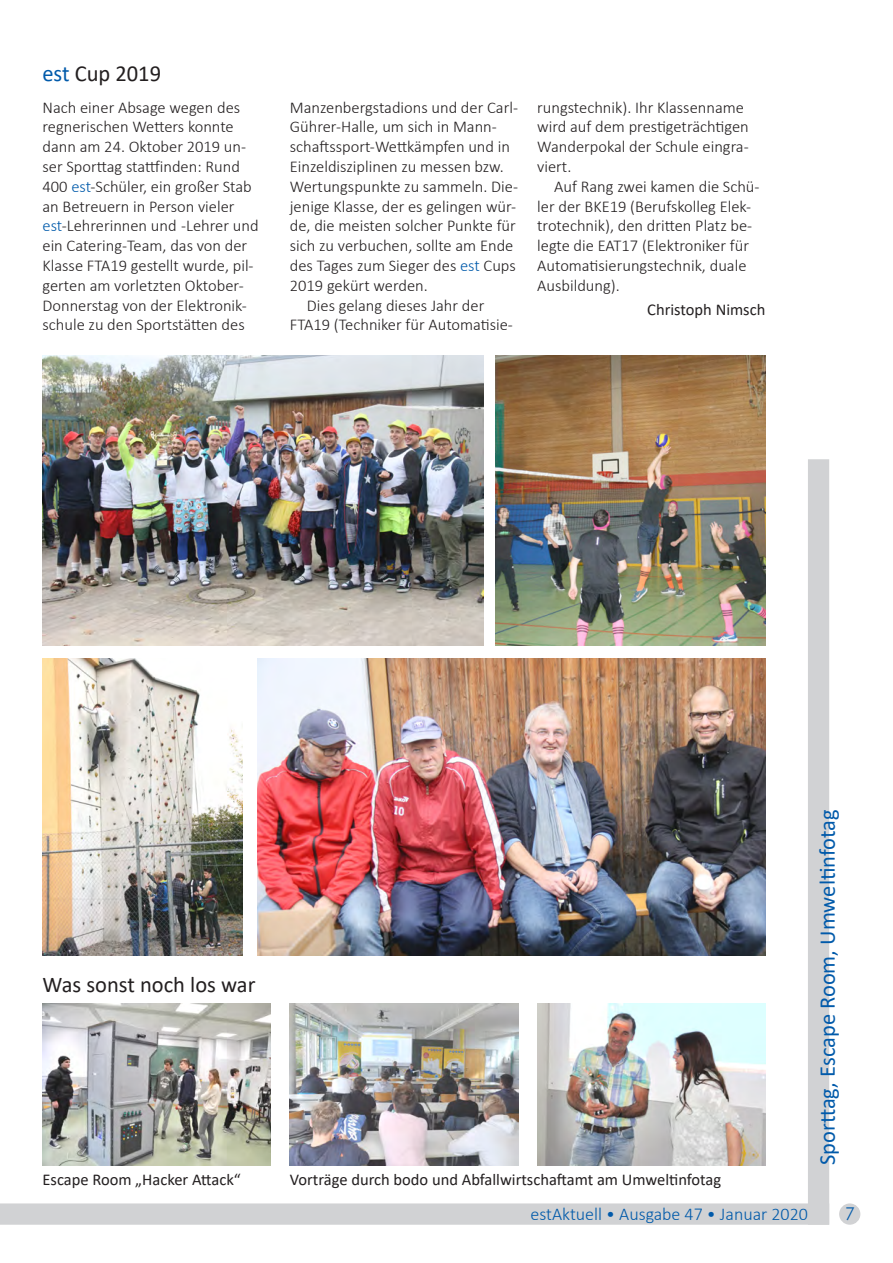
<style>
.page{position:relative;width:893px;height:1263px;background:#fff}
.page>*{position:absolute;margin:0;border:0;box-sizing:border-box;transform-origin:0 0}
.t1{font:22.95px "Calibri";color:#231f20}
.t2{font:22.5px "Calibri";color:#015aaa}
.t3{font:22.5px "Calibri";color:#231f20}
.t4{font:300 18px "Calibri";color:#015aaa}
.t5{font:300 18px "Futura BT";color:#015aaa}
.t6{font:300 16.5px/19.8px "Calibri";color:#231f20}
.t7{font:16.5px "Calibri";color:#231f20}
.s1{color:#015aaa}
</style>
<div class="page">
<div style="left:808px;top:459px;width:21px;height:766px;background:#d1d2d4"></div>
<svg style="left:0;top:1203px;width:829px;height:22px;background:#d2d3d5"></svg>
<div style="left:840px;top:1204px;width:20px;height:20px;background:#d1d2d4;border-radius:50%"></div>
<div style="left:839px;top:1203px;width:21px;height:22px;border:2px solid #d1d2d4;border-radius:50%"></div>
<img style="left:43px;top:658px;width:199px;height:297px">
<img style="left:258px;top:658px;width:507px;height:297px">
<img style="left:495px;top:355px;width:270px;height:291px">
<img style="left:43px;top:355px;width:440px;height:291px">
<img style="left:43px;top:1004px;width:228px;height:161px">
<img style="left:290px;top:1003px;width:228px;height:162px">
<img style="left:537px;top:1003px;width:228px;height:162px">
<h1 class="t1" style="left:42px;top:57px;width:120px"><span class="s1">est</span> Cup 2019</h1>
<p class="t6" style="left:43px;top:97px;width:218px">Nach einer Absage wegen des regnerischen Wetters konnte dann am 24. Oktober 2019 un&shy;ser Sporttag stattfinden: Rund<br>400 <span class="s1">est</span>-Schüler, ein großer Stab an Betreuern in Person vieler <span class="s1">est</span>-Lehrerinnen und -Lehrer und ein Catering-Team, das von der<br>Klasse FTA19 gestellt wurde, pil&shy;gerten am vorletzten Oktober-<br>Donnerstag von der Elektronik&shy;schule zu den Sportstätten des</p>
<p class="t6" style="left:290px;top:97px;width:230px">Manzenbergstadions und der Carl-</p>
<p class="t6" style="left:290px;top:117px;width:208px">Gührer-Halle, um sich in Mann-</p>
<p class="t6" style="left:290px;top:137px;width:222px">schaftssport-Wettkämpfen und in</p>
<p class="t6" style="left:290px;top:156px;width:215px">Einzeldisziplinen zu messen bzw.</p>
<p class="t6" style="left:290px;top:176px;width:230px">Wertungspunkte zu sammeln. Die-</p>
<p class="t6" style="left:290px;top:196px;width:228px">jenige Klasse, der es gelingen wür-</p>
<p class="t6" style="left:290px;top:216px;width:228px">de, die meisten solcher Punkte für</p>
<p class="t6" style="left:290px;top:236px;width:225px">sich zu verbuchen, sollte am Ende</p>
<p class="t6" style="left:290px;top:255px;width:227px">des Tages zum Sieger des <span class="s1">est</span> Cups</p>
<p class="t6" style="left:290px;top:275px;width:139px">2019 gekürt werden.</p>
<p class="t6" style="left:307px;top:295px;width:179px">Dies gelang dieses Jahr der</p>
<p class="t6" style="left:290px;top:315px;width:225px">FTA19 (Techniker für Automatisie-</p>
<p class="t6" style="left:537px;top:97px;width:213px">rungstechnik). Ihr Klassenname wird auf dem prestigeträchtigen<br>Wanderpokal der Schule eingra&shy;viert.</p>
<p class="t6" style="left:537px;top:176px;width:224px;text-indent:17px">Auf Rang zwei kamen die Schü&shy;ler der BKE19 (Berufskolleg Elek&shy;trotechnik), den dritten Platz be&shy;legte die EAT17 (Elektroniker für<br>Automatisierungstechnik, duale<br>Ausbildung).</p>
<p class="t7" style="left:647px;top:298px;width:120px">Christoph Nimsch</p>
<h2 class="t3" style="left:43px;top:969px;width:215px">Was sonst noch los war</h2>
<p class="t7" style="left:43px;top:1168px;width:200px">Escape Room „Hacker Attack“</p>
<p class="t7" style="left:290px;top:1168px;width:433px">Vorträge durch bodo und Abfallwirtschaftamt am Umweltinfotag</p>
<h2 class="t2" style="left:812px;top:1165px;width:357px;rotate:-90deg">Sporttag, Escape Room, Umweltinfotag</h2>
<p class="t4" style="left:530px;top:1203px;width:279px">estAktuell • Ausgabe 47 • Januar 2020</p>
<p class="t5" style="left:845px;top:1203px;width:12px">7</p>
</div>
